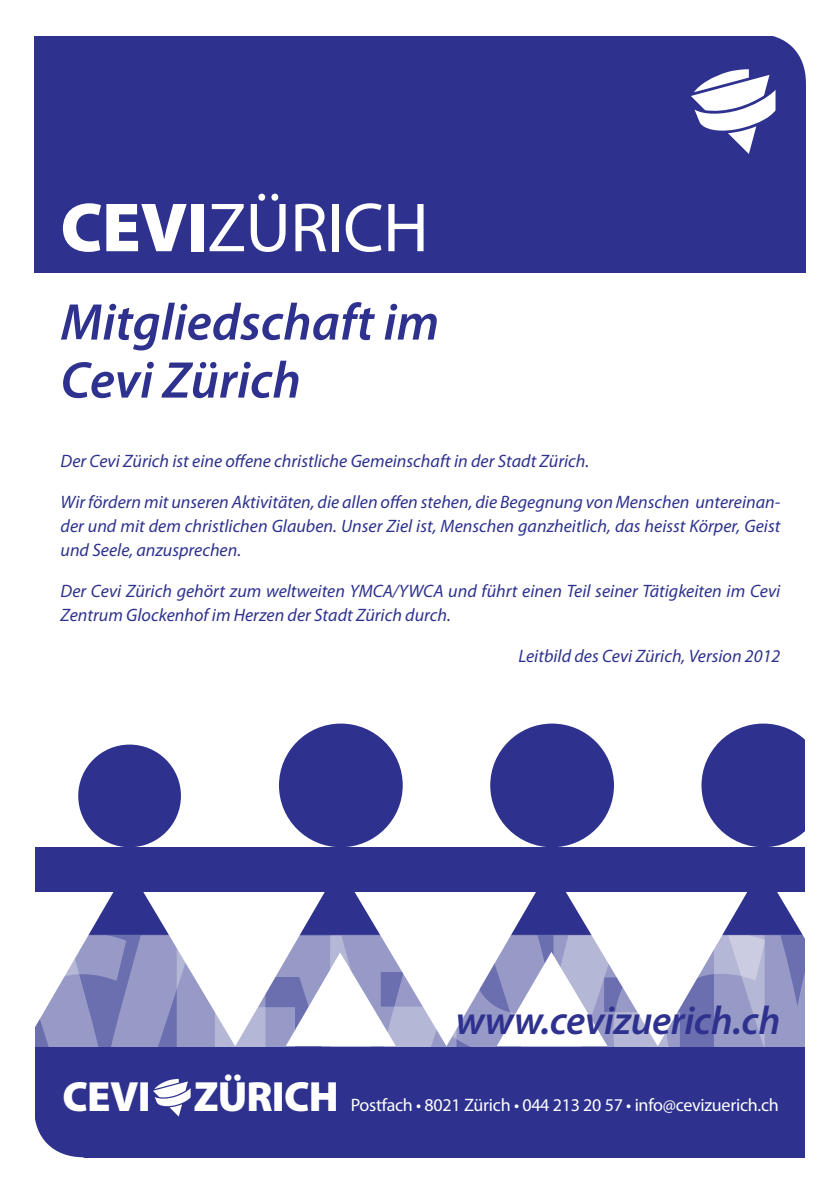
<style>
.page{position:relative;width:840px;height:1191px;background:#fff}
.page>*{position:absolute;margin:0;border:0;box-sizing:border-box;transform-origin:0 0}
.t1{font:70px "Myriad Pro";letter-spacing:-.01em;color:#fff}
.t2{font:italic 600 52px/58px "Myriad Pro";color:#2e328e}
.t3{font:900 42.4px "Myriad Pro";letter-spacing:-.02em;color:#fff}
.t4{font:italic 600 40px "Myriad Pro";letter-spacing:-.01em;color:#2e328e}
.t5{font:italic 18px/24px "Myriad Pro";color:#2e328e;text-align:justify}
.t6{font:18px "Myriad Pro";letter-spacing:-.015em;color:#fff}
.s1{font-weight:900}
</style>
<div class="page">
<div style="left:0;top:847px;width:839px;height:44px;background:#2e328e"></div>
<div style="left:78px;top:744px;width:103px;height:103px;background:#2e328e;border-radius:50%"></div>
<div style="left:279px;top:723px;width:123px;height:124px;background:#2e328e;border-radius:50%"></div>
<div style="left:490px;top:723px;width:123px;height:124px;background:#2e328e;border-radius:50%"></div>
<div style="left:701px;top:723px;width:123px;height:124px;background:#2e328e;border-radius:50%"></div>
<div style="left:34px;top:36px;width:771px;height:236px;background:#2e328e"></div>
<div style="left:34px;top:1046px;width:771px;height:111px;background:#2e328e"></div>
<svg style="left:34px;top:866px;width:771px;height:182px"></svg>
<svg style="left:34px;top:1107px;width:50px;height:51px"></svg>
<svg style="left:691px;top:36px;width:115px;height:118px"></svg>
<svg style="left:153px;top:1079px;width:37px;height:37px"></svg>
<div style="left:805px;top:451px;width:34px;height:714px;background:#fff"></div>
<div style="left:0;top:452px;width:34px;height:714px;background:#fff"></div>
<h1 class="t1" style="left:60px;top:184px;width:369px"><span class="s1">CEVI</span>ZÜRICH</h1>
<h2 class="t2" style="left:60px;top:292px;width:380px">Mitgliedschaft im<br>Cevi Zürich</h2>
<p class="t5" style="left:60px;top:448px;width:530px">Der Cevi Zürich ist eine offene christliche Gemeinschaft in der Stadt Zürich.</p>
<p class="t5" style="left:60px;top:489px;width:721px">Wir fördern mit unseren Aktivitäten, die allen offen stehen, die Begegnung von Menschen untereinan&shy;der und mit dem christlichen Glauben. Unser Ziel ist, Menschen ganzheitlich, das heisst Körper, Geist und Seele, anzusprechen.</p>
<p class="t5" style="left:60px;top:578px;width:721px">Der Cevi Zürich gehört zum weltweiten YMCA/YWCA und führt einen Teil seiner Tätigkeiten im Cevi<br>Zentrum Glockenhof im Herzen der Stadt Zürich durch.</p>
<p class="t5" style="left:518px;top:643px;width:263px">Leitbild des Cevi Zürich, Version 2012</p>
<h3 class="t3" style="left:62px;top:1072px;width:278px">CEVI ZÜRICH</h3>
<h3 class="t4" style="left:455px;top:995px;width:326px">www.cevizuerich.ch</h3>
<p class="t6" style="left:350px;top:1093px;width:429px">Postfach • 8021 Zürich • 044 213 20 57 • info@cevizuerich.ch</p>
</div>
